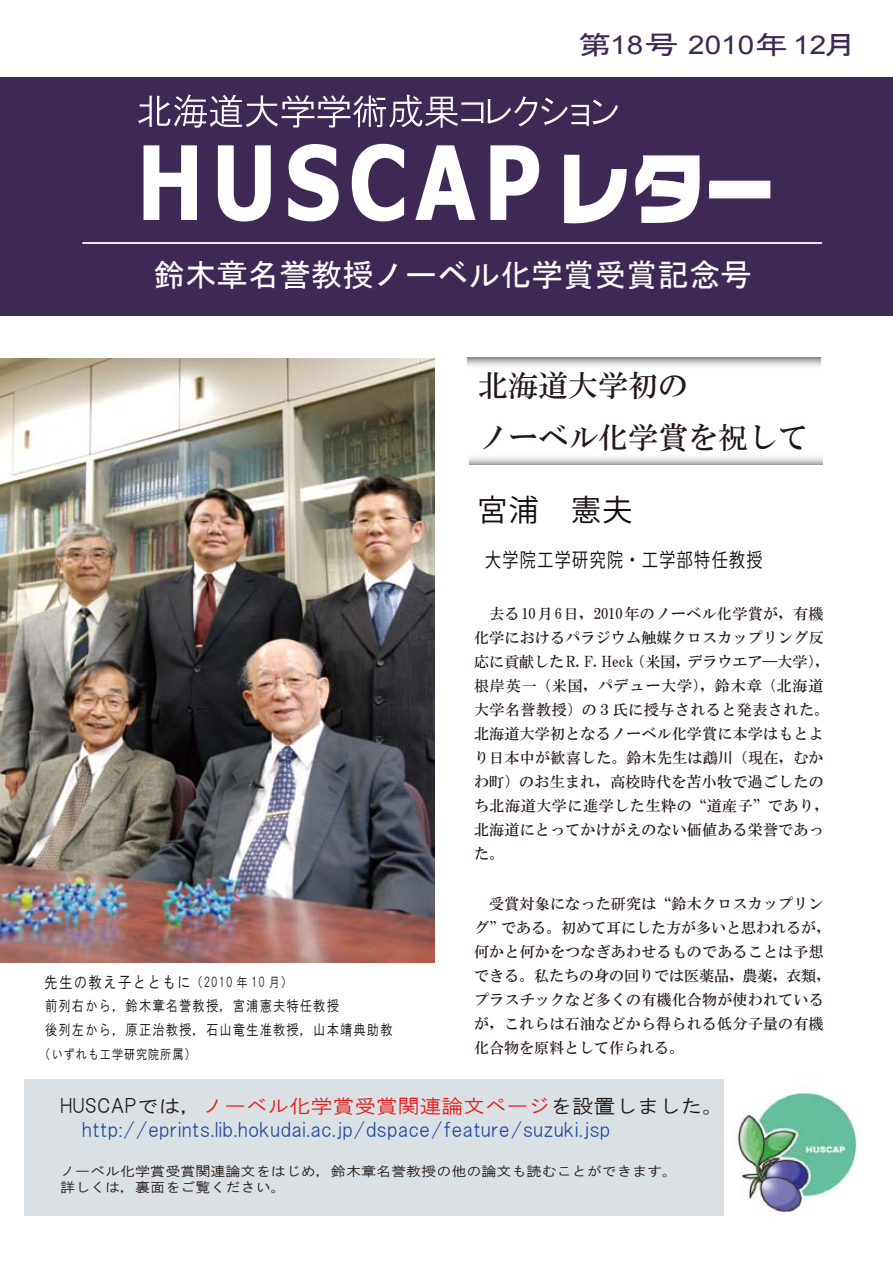
<style>
.page{position:relative;width:893px;height:1263px;background:#fff}
.page>*{position:absolute;margin:0;border:0;box-sizing:border-box;transform-origin:0 0}
.t1{font:31.5px "MS Gothic";color:#fff}
.t2{font:30px/52.5px "HGS Mincho B";color:#221815}
.t3{font:30px "Koz Go Pro";color:#130c12}
.t4{font:26.1px "MS P Gothic";color:#3e2855;scale:1.3 1}
.t5{font:25.8px "Arial";color:#3e2855;scale:1.15 1}
.t6{font:19.5px/23.4px "HGS Gothic M";color:#1a489d;scale:1.11 1}
.t7{font:19.5px "Koz Go Pro";letter-spacing:.09em;color:#130c12;scale:.82 1}
.t8{font:19.05px "MS P Gothic";color:#3e2855;scale:1.3 1}
.t9{font:16.5px "HGS Gothic M";letter-spacing:.09em;color:#130c12;scale:.82 1}
.t10{font:15px/24px "HGS Mincho B";letter-spacing:.015em;color:#221815}
.t11{font:15px/24px "HGS Gothic M";letter-spacing:.09em;color:#130c12;scale:.82 1}
.t12{font:13.5px/16.2px "HGS Gothic M";color:#221815;scale:1.11 1}
.t13{font:13.5px "HGS Gothic M";letter-spacing:.09em;color:#130c12;scale:.82 1}
.s1{font-family:"Arial";font-size:25.8px}
.s2{font-size:26.1px}
.s3{font-size:13.5px}
.s4{color:#221815}
.s5{color:#e61e19}
</style>
<div class="page">
<svg style="left:467px;top:358px;width:353px;height:8px"></svg>
<svg style="left:470px;top:457px;width:352px;height:8px"></svg>
<div style="left:0;top:77px;width:893px;height:238px;background:#3e2855"></div>
<svg style="left:138px;top:94px;width:480px;height:34px"></svg>
<svg style="left:144px;top:145px;width:53px;height:75px"></svg>
<svg style="left:218px;top:145px;width:53px;height:76px"></svg>
<svg style="left:288px;top:144px;width:51px;height:77px"></svg>
<svg style="left:352px;top:144px;width:52px;height:77px"></svg>
<svg style="left:415px;top:145px;width:60px;height:75px"></svg>
<svg style="left:490px;top:145px;width:49px;height:75px"></svg>
<svg style="left:564px;top:155px;width:63px;height:69px"></svg>
<svg style="left:635px;top:155px;width:135px;height:68px"></svg>
<hr style="left:82px;top:242px;width:740px;height:2px;background:#fff">
<img style="left:0;top:358px;width:435px;height:605px">
<div style="left:24px;top:1079px;width:842px;height:136px;background:#dbe0e4"></div>
<img style="left:724px;top:1079px;width:142px;height:136px">
<p class="t4" style="left:578px;top:32px;width:192px">第 　号 　　年<span class="s1">12</span></p>
<p class="t5" style="left:610px;top:28px;width:30px">18</p>
<p class="t5" style="left:688px;top:28px;width:59px">2010</p>
<p class="t8" style="left:799px;top:35px;width:46px">　 <span class="s2">月</span></p>
<p class="t1" style="left:153px;top:258px;width:631px">鈴木章名誉教授ノーベル化学賞受賞記念号　</p>
<p class="t2" style="left:478px;top:358px;width:332px">北海道大学初の<br>ノーベル化学賞を祝して</p>
<p class="t3" style="left:478px;top:490px;width:156px">宮浦　憲夫</p>
<p class="t7" style="left:485px;top:548px;width:340px">大学院工学研究院・工学部特任教授</p>
<p class="t10" style="left:474px;top:601px;width:357px;text-indent:15px">去る10月6日，2010年のノーベル化学賞が，有機化学におけるパラジウム触媒クロスカップリング反応に貢献したR. F. Heck（米国，デラウエア―大学），根岸英一（米国，パデュー大学），鈴木章（北海道大学名誉教授）の３氏に授与されると発表された。北海道大学初となるノーベル化学賞に本学はもとより日本中が歓喜した。鈴木先生は鵡川（現在，むかわ町）のお生まれ，高校時代を苫小牧で過ごしたのち北海道大学に進学した生粋の“道産子”であり，北海道にとってかけがえのない価値ある栄誉であった。</p>
<p class="t10" style="left:474px;top:891px;width:358px">　受賞対象になった研究は“鈴木クロスカップリング”である。初めて耳にした方が多いと思われるが，何かと何かをつなぎあわせるものであることは予想できる。私たちの身の回りでは医薬品，農薬，衣類，プラスチックなど多くの有機化合物が使われているが，これらは石油などから得られる低分子量の有機化合物を原料として作られる。</p>
<p class="t9" style="left:44px;top:974px;width:304px">先生の教え子とともに<span class="s3">（2010 年 10 月）</span></p>
<p class="t11" style="left:32px;top:994px;width:442px">　前列右から，鈴木章名誉教授，宮浦憲夫特任教授<br>　後列左から，原正治教授，石山竜生准教授，山本靖典助教</p>
<p class="t13" style="left:40px;top:1047px;width:200px">（いずれも工学研究院所属）　</p>
<p class="t6" style="left:82px;top:1094px;width:580px;text-indent:-22px"><span class="s4">HUSCAPでは，</span><span class="s5">ノーベル化学賞受賞関連論文ページ</span><span class="s4">を設置しました。</span>http://eprints.lib.hokudai.ac.jp/dspace/feature/suzuki.jsp</p>
<p class="t12" style="left:60px;top:1163px;width:557px">ノーベル化学賞受賞関連論文をはじめ，鈴木章名誉教授の他の論文も読むことができます。詳しくは，裏面をご覧ください。</p>
</div>
